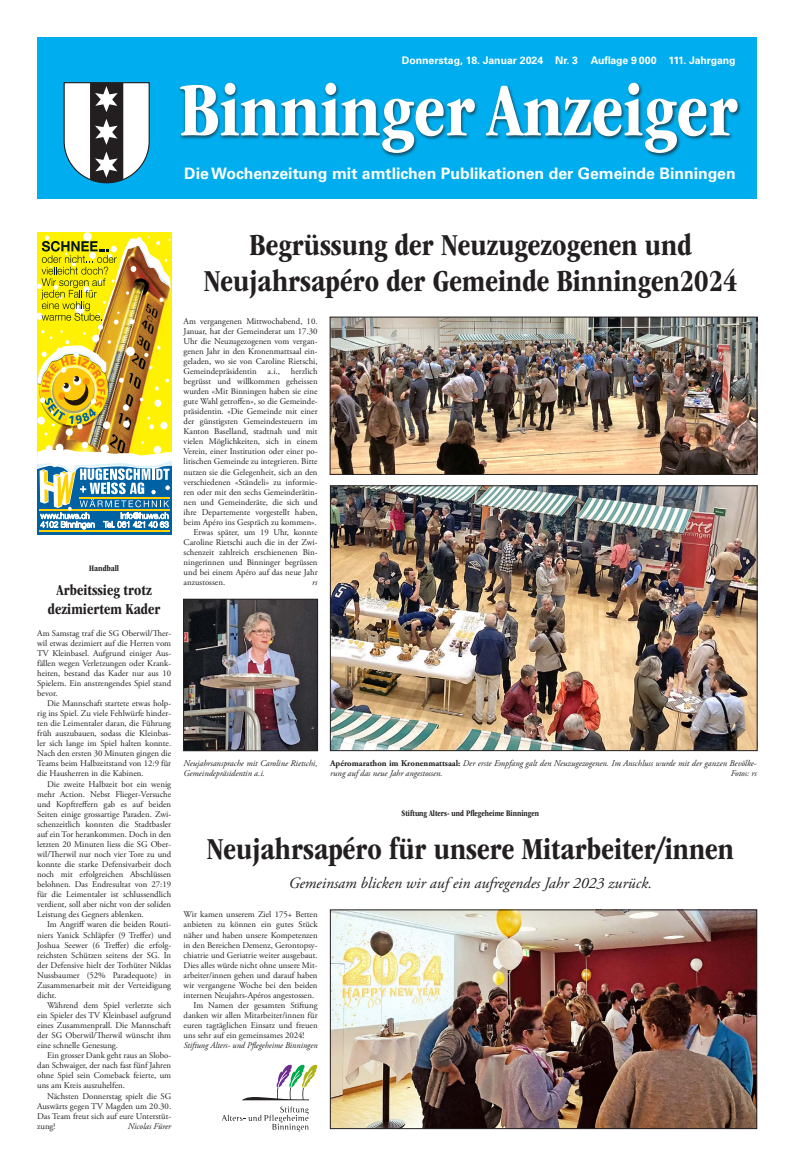
<style>
.page{position:relative;width:794px;height:1166px;background:#fff}
.page>*{position:absolute;margin:0;border:0;box-sizing:border-box;transform-origin:0 0}
.t1{font:700 condensed 78.31px "ITC Garamond Std";color:#fff}
.Titel_3_u_4_sp{font:700 condensed 31.5px/35.9px "ITC Garamond Std";color:#231f20;text-align:center}
.t2{font:700 15.84px "Univers LT Std";color:#fff}
.Lead{font:italic 15.75px "Adobe Garamond Pro";color:#231f20}
.Titel_1sp{font:700 condensed 15.75px/18.9px "ITC Garamond Std";color:#231f20;text-align:center}
.t3{font:700 10.5px "Univers LT Std";color:#fff}
.Grundschrift_Einzug_1__Zeile{font:8.75px/10.1px "Adobe Garamond Pro";color:#231f20;text-align:justify}
.Grundschrift{font:8.75px/10.1px "Adobe Garamond Pro";color:#231f20;text-align:justify}
.Grundschrift-2{font:italic 8.75px/10.1px "Adobe Garamond Pro";color:#231f20}
.Unterschrift{font:italic 8.75px "Adobe Garamond Pro";color:#231f20;scale:.96 1}
.Vortitel{font:700 condensed 8.75px "ITC Garamond Std";color:#231f20;scale:.96 1}
.Grundschrift_Einzug_1__Zeile-2{font:italic 8.75px "Adobe Garamond Pro";color:#231f20}
.Vortitel-2{font:700 condensed 8.75px "ITC Garamond Std";color:#231f20}
.t4{font:7.88px/10.3px "Sanuk OT";letter-spacing:.005em;color:#231f20}
.s1{font-weight:700;font-style:normal}
.s2{font-weight:700}
</style>
<div class="page">
<div style="left:37px;top:37px;width:719px;height:161px;background:#00aeef"></div>
<div style="left:178px;top:81px;width:564px;height:77px;background:#231f20;opacity:.75"></div>
<svg style="left:63px;top:82px;width:87px;height:102px;background:#9babb2"></svg>
<img style="left:37px;top:233px;width:135px;height:208px">
<div style="left:37px;top:464px;width:135px;height:70px;background:linear-gradient(to right,#08659e,#0060a5)"></div>
<hr style="left:40px;top:530px;width:130px;height:1px;background:#fed105">
<div style="left:83px;top:232px;width:9px;height:9px;background:#fff;border-radius:50%"></div>
<svg style="left:37px;top:441px;width:135px;height:88px"></svg>
<img style="left:37px;top:236px;width:134px;height:199px">
<img style="left:332px;top:319px;width:423px;height:153px">
<div style="left:330px;top:317px;width:427px;height:157px;border:1px solid #231f20"></div>
<img style="left:332px;top:912px;width:423px;height:214px">
<div style="left:330px;top:910px;width:427px;height:218px;border:1px solid #231f20"></div>
<img style="left:332px;top:488px;width:423px;height:261px">
<div style="left:330px;top:486px;width:427px;height:265px;border:1px solid #231f20"></div>
<svg style="left:222px;top:1106px;width:87px;height:25px"></svg>
<svg style="left:242px;top:1065px;width:75px;height:35px"></svg>
<img style="left:185px;top:601px;width:131px;height:148px">
<div style="left:183px;top:599px;width:135px;height:152px;border:1px solid #231f20"></div>
<p class="t3" style="left:402px;top:54px;width:335px">Donnerstag, 18. Januar 2024 Nr. 3 Auflage 9 000 111. Jahrgang</p>
<h1 class="t1" style="left:179px;top:66px;width:560px">Binninger Anzeiger</h1>
<h3 class="t2" style="left:184px;top:164px;width:553px">Die Wochenzeitung mit amtlichen Publikationen der Gemeinde Binningen</h3>
<p class="Titel_3_u_4_sp" style="left:204px;top:227px;width:535px">Begrüssung der Neuzugezogenen und<br>Neujahrsapéro der Gemeinde Binningen2024</p>
<p class="Grundschrift" style="left:184px;top:316px;width:135px">Am vergangenen Mittwochabend, 10.<br>Januar, hat der Gemeinderat um 17.30<br>Uhr die Neuzugezogenen vom vergan&shy;genen Jahr in den Kronenmattsaal ein&shy;geladen, wo sie von Caroline Rietschi, Gemeindepräsidentin</p>
<p class="Grundschrift" style="left:184px;top:366px;width:135px;text-indent:107px">herzlich begrüsst und willkommen geheissen wurden «Mit Binningen haben sie eine gute Wahl getroffen», so die Gemeinde&shy;präsidentin. «Die Gemeinde mit einer der günstigsten Gemeindesteuern im Kanton Baselland, stadtnah und mit vielen Möglichkeiten, sich in einem Verein, einer Institution oder einer po&shy;litischen Gemeinde zu integrieren. Bitte nutzen sie die Gelegenheit, sich an den verschiedenen «Ständeli» zu informie&shy;ren oder mit den sechs Gemeinderätin&shy;nen und Gemeinderäte, die sich und ihre Departemente vorgestellt haben, beim Apéro ins Gespräch zu kommen».</p>
<p class="Grundschrift_Einzug_1__Zeile" style="left:184px;top:527px;width:135px;text-indent:10px">Etwas später, um 19 Uhr, konnte Caroline Rietschi auch die in der Zwi&shy;schenzeit zahlreich erschienenen Bin&shy;ningerinnen und Binninger begrüssen und bei einem Apéro auf das neue Jahr anzustossen.</p>
<p class="Grundschrift_Einzug_1__Zeile-2" style="left:312px;top:577px;width:7px">rs</p>
<p class="Grundschrift" style="left:268px;top:366px;width:14px">a.i.,</p>
<p class="Vortitel-2" style="left:89px;top:563px;width:32px">Handball</p>
<p class="Titel_1sp" style="left:48px;top:581px;width:114px">Arbeitssieg trotz dezimiertem Kader</p>
<p class="Grundschrift" style="left:37px;top:628px;width:135px">Am Samstag traf die SG Oberwil/Ther&shy;wil etwas dezimiert auf die Herren vom TV Kleinbasel. Aufgrund einiger Aus&shy;fällen wegen Verletzungen oder Krank&shy;heiten, bestand das Kader nur aus 10<br>Spielern. Ein anstrengendes Spiel stand bevor.</p>
<p class="Grundschrift_Einzug_1__Zeile" style="left:37px;top:698px;width:135px;text-indent:10px">Die Mannschaft startete etwas holp&shy;rig ins Spiel. Zu viele Fehlwürfe hinder&shy;ten die Leimentaler daran, die Führung früh auszubauen, sodass die Kleinbas&shy;ler sich lange im Spiel halten konnte.<br>Nach den ersten 30 Minuten gingen die Teams beim Halbzeitstand von 12:9 für die Hausherren in die Kabinen.</p>
<p class="Grundschrift_Einzug_1__Zeile" style="left:37px;top:779px;width:135px;text-indent:10px">Die zweite Halbzeit bot ein wenig mehr Action. Nebst Flieger-Versuche und Kopftreffern gab es auf beiden Seiten einige grossartige Paraden. Zwi&shy;schenzeitlich konnten die Stadtbasler auf ein Tor herankommen. Doch in den letzten 20 Minuten liess die SG Ober&shy;wil/Therwil nur noch vier Tore zu und konnte die starke Defensivarbeit doch noch mit erfolgreichen Abschlüssen belohnen. Das Endresultat von 27:19 für die Leimentaler ist schlussendlich verdient, soll aber nicht von der soliden Leistung des Gegners ablenken.</p>
<p class="Grundschrift_Einzug_1__Zeile" style="left:37px;top:920px;width:135px;text-indent:10px">Im Angriff waren die beiden Routi&shy;niers Yanick Schläpfer (9 Treffer) und Joshua Seewer (6 Treffer) die erfolg&shy;reichsten Schützen seitens der SG. In der Defensive hielt der Torhüter Niklas Nussbaumer (52% Paradequote) in Zusammenarbeit mit der Verteidigung dicht.</p>
<p class="Grundschrift_Einzug_1__Zeile" style="left:37px;top:1000px;width:135px;text-indent:10px">Während dem Spiel verletzte sich ein Spieler des TV Kleinbasel aufgrund eines Zusammenprall. Die Mannschaft der SG Oberwil/Therwil wünscht ihm eine schnelle Genesung.</p>
<p class="Grundschrift_Einzug_1__Zeile" style="left:37px;top:1051px;width:135px;text-indent:10px">Ein grosser Dank geht raus an Slobo&shy;dan Schwaiger, der nach fast fünf Jahren ohne Spiel sein Comeback feierte, um uns am Kreis auszuhelfen.</p>
<p class="Grundschrift_Einzug_1__Zeile" style="left:37px;top:1091px;width:135px;text-indent:10px">Nächsten Donnerstag spielt die SG Auswärts gegen TV Magden um 20.30.<br>Das Team freut sich auf eure Unterstüt&shy;zung!</p>
<p class="Grundschrift-2" style="left:184px;top:759px;width:135px">Neujahrsansprache mit Caroline Rietschi,<br>Gemeindepräsidentin a.i.</p>
<p class="Grundschrift-2" style="left:330px;top:759px;width:428px"><span class="s1">Apéromarathon im Kronenmattsaal:</span> Der erste Empfang galt den Neuzugezogenen. Im Anschluss wurde mit der ganzen Bevölke&shy;rung auf das neue Jahr angestossen.</p>
<p class="Grundschrift-2" style="left:731px;top:769px;width:27px">Fotos: rs</p>
<p class="Vortitel" style="left:402px;top:808px;width:145px">Stiftung Alters- und Pflegeheime Binningen</p>
<p class="Titel_3_u_4_sp" style="left:207px;top:831px;width:529px">Neujahrsapéro für unsere Mitarbeiter/innen</p>
<p class="Lead" style="left:289px;top:873px;width:365px">Gemeinsam blicken wir auf ein aufregendes Jahr 2023 zurück.</p>
<p class="Grundschrift" style="left:184px;top:910px;width:135px">Wir kamen unserem Ziel 175+ Betten anbieten zu können ein gutes Stück näher und haben unsere Kompetenzen in den Bereichen Demenz, Gerontopsy&shy;chiatrie und Geriatrie weiter ausgebaut.<br>Dies alles würde nicht ohne unsere Mit&shy;arbeiter/innen gehen und darauf haben wir vergangene Woche bei den beiden internen Neujahrs-Apéros angestossen.</p>
<p class="Grundschrift_Einzug_1__Zeile" style="left:184px;top:1000px;width:135px;text-indent:10px">Im Namen der gesamten Stiftung danken wir allen Mitarbeiter/innen für euren tagtäglichen Einsatz und freuen uns sehr auf ein gemeinsames 2024!</p>
<p class="Unterschrift" style="left:184px;top:1040px;width:141px">Stiftung Alters- und Pflegeheime Binningen</p>
<p class="t4" style="left:130px;top:1018px;width:116px"><span class="s2">Elisabeth Lüscher<br></span>Berufsbildungsverantwortliche</p>
<p class="Grundschrift_Einzug_1__Zeile-2" style="left:128px;top:1120px;width:45px">Nicolas Fürer</p>
</div>
